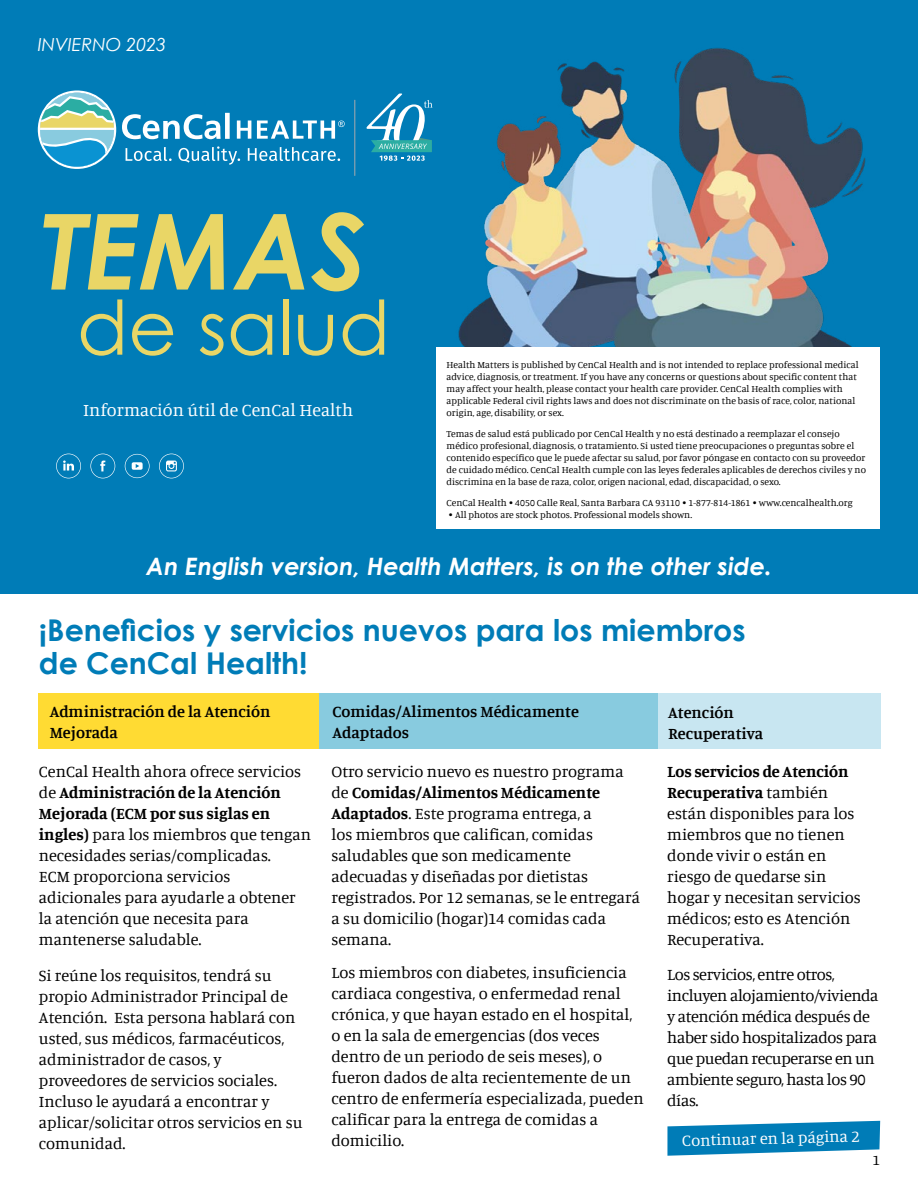
<style>
.page{position:relative;width:918px;height:1188px;background:#fff}
.page>*{position:absolute;margin:0;border:0;box-sizing:border-box;transform-origin:0 0}
.t1{font:italic 700 105px "Century Gothic";color:#e9d666}
.t2{font:75px "Century Gothic";color:#e9d666}
.t3{font:700 30px/33px "Century Gothic";color:#007cb7}
.t4{font:italic 700 24px "Century Gothic";color:#fff}
.t5{font:18px "Manuale";color:#fff}
.t6{font:italic 18px "Century Gothic";color:#fff}
.t7{font:16.5px/21px "Manuale";color:#000}
.t8{font:16.5px/21px "Manuale";letter-spacing:-.025em;color:#000}
.t9{font:600 16.5px/21px "Manuale";color:#000}
.t10{font:16.5px "Manuale";color:#fff}
.t11{font:15px "Manuale";color:#000}
.t12{font:9.75px/12px "Manuale";color:#000}
.s1{font-weight:700}
</style>
<div class="page">
<svg style="left:667px;top:1121px;width:213px;height:35px;background:#2c92c3"></svg>
<div style="left:38px;top:693px;width:282px;height:56px;background:#ffdb33"></div>
<div style="left:658px;top:693px;width:223px;height:56px;background:#c8e6f1"></div>
<div style="left:320px;top:693px;width:338px;height:56px;background:#88cbdf"></div>
<div style="left:0;top:0;width:918px;height:594px;background:#007cb7"></div>
<img style="left:458px;top:48px;width:408px;height:299px">
<div style="left:436px;top:347px;width:444px;height:182px;background:#fff"></div>
<svg style="left:90px;top:454px;width:25px;height:24px"></svg>
<svg style="left:125px;top:454px;width:25px;height:24px"></svg>
<svg style="left:159px;top:454px;width:25px;height:24px"></svg>
<svg style="left:56px;top:454px;width:25px;height:24px"></svg>
<hr style="left:355px;top:100px;width:1px;height:76px;background:#a8aaad">
<svg style="left:367px;top:94px;width:66px;height:67px"></svg>
<svg style="left:122px;top:113px;width:108px;height:26px"></svg>
<svg style="left:237px;top:121px;width:108px;height:18px"></svg>
<svg style="left:126px;top:147px;width:46px;height:14px"></svg>
<svg style="left:178px;top:146px;width:62px;height:19px"></svg>
<svg style="left:248px;top:147px;width:92px;height:14px"></svg>
<svg style="left:38px;top:90px;width:78px;height:79px"></svg>
<p class="t6" style="left:38px;top:34px;width:130px">INVIERNO 2023</p>
<h1 class="t1" style="left:41px;top:172px;width:327px">TEMAS</h1>
<h2 class="t2" style="left:77px;top:275px;width:315px">de salud</h2>
<p class="t5" style="left:83px;top:398px;width:271px">Información útil de CenCal Health</p>
<p class="t12" style="left:447px;top:358px;width:414px">Health Matters is published by CenCal Health and is not intended to replace professional medical advice, diagnosis, or treatment. If you have any concerns or questions about specific content that may affect your health, please contact your health care provider. CenCal Health complies with applicable Federal civil rights laws and does not discriminate on the basis of race, color, national origin, age, disability, or sex.</p>
<p class="t12" style="left:447px;top:427px;width:421px">Temas de salud está publicado por CenCal Health y no está destinado a reemplazar el consejo médico profesional, diagnosis, o tratamiento. Si usted tiene preocupaciones o preguntas sobre el contenido específico que le puede afectar su salud, por favor póngase en contacto con su proveedor de cuidado médico. CenCal Health cumple con las leyes federales aplicables de derechos civiles y no discrimina en la base de raza, color, origen nacional, edad, discapacidad, o sexo.</p>
<p class="t12" style="left:447px;top:496px;width:408px">CenCal Health • 4050 Calle Real, Santa Barbara CA 93110 • 1-877-814-1861 • www.cencalhealth.org</p>
<p class="t12" style="left:449px;top:508px;width:245px">• All photos are stock photos. Professional models shown.</p>
<h3 class="t4" style="left:146px;top:548px;width:627px">An English version, Health Matters, is on the other side.</h3>
<h3 class="t3" style="left:39px;top:613px;width:708px">¡Beneficios y servicios nuevos para los miembros de CenCal Health!</h3>
<p class="t9" style="left:50px;top:700px;width:222px">Administración de la Atención<br>Mejorada</p>
<p class="t9" style="left:332px;top:700px;width:248px">Comidas/Alimentos Médicamente<br>Adaptados</p>
<p class="t9" style="left:668px;top:702px;width:97px">Atención<br>Recuperativa</p>
<p class="t7" style="left:39px;top:761px;width:274px">CenCal Health ahora ofrece servicios de <span class="s1">Administración de la Atención<br>Mejorada (ECM por sus siglas en ingles)</span> para los miembros que tengan necesidades serias/complicadas.<br>ECM proporciona servicios adicionales para ayudarle a obtener la atención que necesita para mantenerse saludable.</p>
<p class="t7" style="left:39px;top:965px;width:265px">Si reúne los requisitos, tendrá su propio Administrador Principal de<br>Atención. Esta persona hablará con usted, sus médicos, farmacéuticos, administrador de casos, y proveedores de servicios sociales.<br>Incluso le ayudará a encontrar y aplicar/solicitar otros servicios en su comunidad.</p>
<p class="t7" style="left:332px;top:761px;width:310px">Otro servicio nuevo es nuestro programa de <span class="s1">Comidas/Alimentos Médicamente Adaptados</span>. Este programa entrega, a<br>los miembros que califican, comidas saludables que son medicamente adecuadas y diseñadas por dietistas registrados. Por 12 semanas, se le entregará a su domicilio (hogar)14 comidas cada semana.</p>
<p class="t7" style="left:332px;top:962px;width:314px">Los miembros con diabetes, insuficiencia cardiaca congestiva, o enfermedad renal crónica, y que hayan estado en el hospital, o en la sala de emergencias (dos veces dentro de un periodo de seis meses), o fueron dados de alta recientemente de un centro de enfermería especializada, pueden calificar para la entrega de comidas a domicilio.</p>
<p class="t7" style="left:667px;top:761px;width:195px"><span class="s1">Los servicios de Atención<br>Recuperativa</span> también están disponibles para los miembros que no tienen donde vivir o están en riesgo de quedarse sin hogar y necesitan servicios médicos; esto es Atención<br>Recuperativa.</p>
<p class="t8" style="left:667px;top:963px;width:213px">Los servicios, entre otros, incluyen alojamiento/vivienda y atención médica después de haber sido hospitalizados para que puedan recuperarse en un ambiente seguro, hasta los 90 días.</p>
<p class="t10" style="left:682px;top:1129px;width:179px;rotate:-1deg">Continuar en la página 2</p>
<p class="t11" style="left:873px;top:1150px;width:9px">1</p>
</div>
